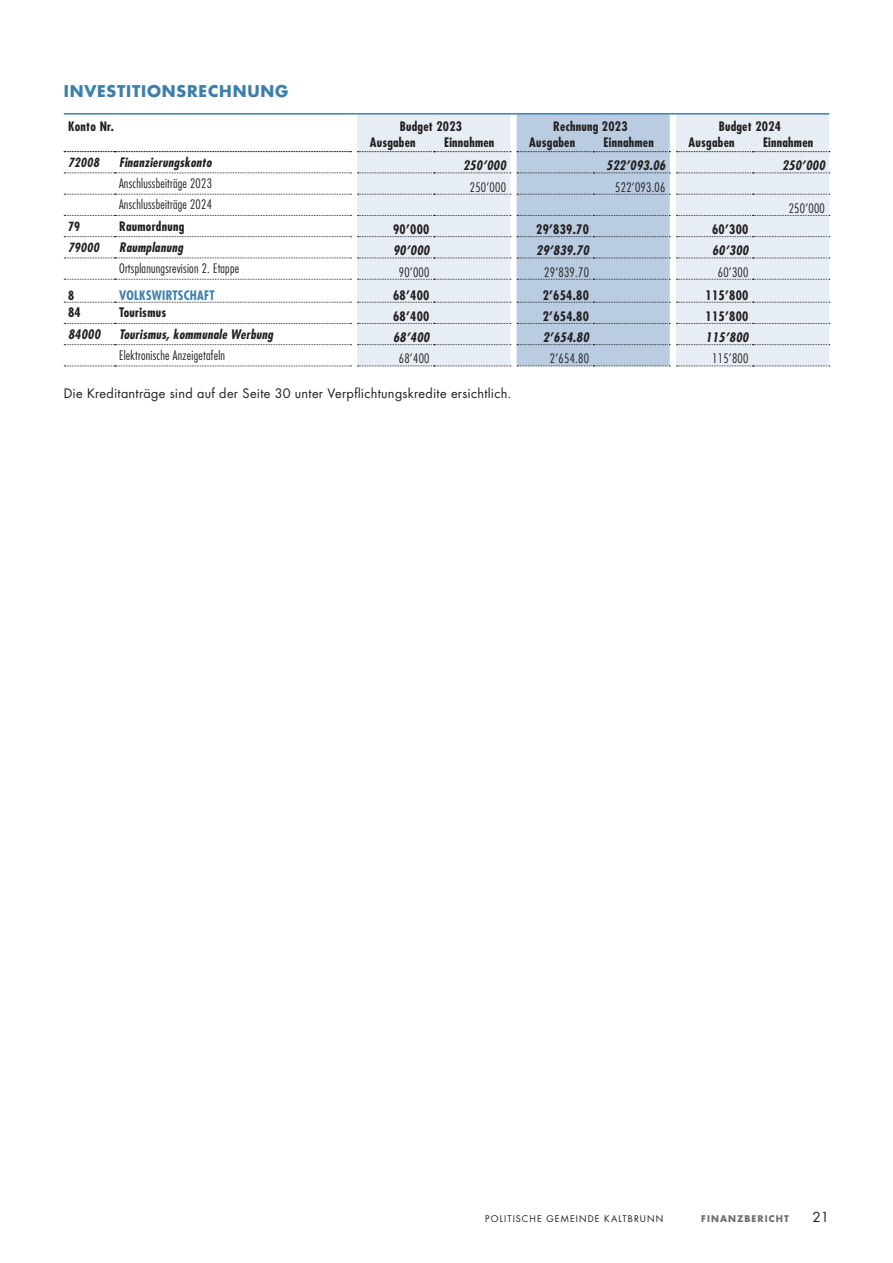
<style>
.page{position:relative;width:893px;height:1263px;background:#fff}
.page>*{position:absolute;margin:0;border:0;box-sizing:border-box;transform-origin:0 0}
.t1{font:700 15.75px "Futura Std";letter-spacing:.05em;color:#3d7fac}
.t2{font:13.5px "Futura Std";color:#231f20}
.t3{font:700 condensed 12.75px "Futura Std";letter-spacing:.02em;color:#231f20}
.t4{font:300 condensed 12.75px "Futura Std";letter-spacing:.02em;color:#231f20}
.t5{font:italic 700 condensed 12.75px "Futura Std";letter-spacing:.02em;color:#231f20}
.t6{font:12.75px "Futura Std";letter-spacing:.02em;color:#231f20}
.t7{font:700 condensed 12.75px "Futura Std";letter-spacing:.02em;color:#3d7fac}
.t8{font:italic 700 condensed 12.3px "Futura Std";letter-spacing:.02em;color:#231f20}
.t9{font:700 condensed 12.3px "Futura Std";color:#231f20}
.t10{font:9px "Futura Std";letter-spacing:.12em;color:#231f20}
.t11{font:700 9px "Futura Std";letter-spacing:.12em;color:#6c6d70}
</style>
<div class="page">
<svg style="left:64px;top:113px;width:766px;height:254px"></svg>
<hr style="left:676px;top:113px;width:77px;height:2px;background:#3d7fac">
<hr style="left:753px;top:113px;width:76px;height:2px;background:#3d7fac">
<p class="t1" style="left:64px;top:81px;width:226px">INVESTITIONSRECHNUNG</p>
<p class="t3" style="left:68px;top:119px;width:47px">Konto Nr.</p>
<p class="t3" style="left:400px;top:119px;width:64px">Budget 2023</p>
<p class="t3" style="left:553px;top:119px;width:76px">Rechnung 2023</p>
<p class="t3" style="left:719px;top:119px;width:64px">Budget 2024</p>
<p class="t3" style="left:370px;top:134px;width:48px">Ausgaben</p>
<p class="t3" style="left:444px;top:134px;width:52px">Einnahmen</p>
<p class="t3" style="left:529px;top:134px;width:48px">Ausgaben</p>
<p class="t3" style="left:604px;top:134px;width:52px">Einnahmen</p>
<p class="t3" style="left:689px;top:134px;width:48px">Ausgaben</p>
<p class="t3" style="left:763px;top:134px;width:52px">Einnahmen</p>
<p class="t8" style="left:68px;top:155px;width:33px">72008</p>
<p class="t5" style="left:119px;top:154px;width:94px">Finanzierungskonto</p>
<p class="t5" style="left:463px;top:158px;width:44px">250’000</p>
<p class="t5" style="left:606px;top:158px;width:61px">522’093.06</p>
<p class="t5" style="left:782px;top:158px;width:44px">250’000</p>
<p class="t4" style="left:119px;top:176px;width:94px">Anschlussbeiträge 2023</p>
<p class="t4" style="left:470px;top:179px;width:38px">250’000</p>
<p class="t4" style="left:615px;top:179px;width:52px">522’093.06</p>
<p class="t4" style="left:119px;top:197px;width:94px">Anschlussbeiträge 2024</p>
<p class="t4" style="left:789px;top:201px;width:38px">250’000</p>
<p class="t9" style="left:68px;top:219px;width:14px">79</p>
<p class="t3" style="left:119px;top:218px;width:67px">Raumordnung</p>
<p class="t3" style="left:393px;top:221px;width:38px">90’000</p>
<p class="t3" style="left:536px;top:221px;width:54px">29’839.70</p>
<p class="t3" style="left:712px;top:221px;width:38px">60’300</p>
<p class="t8" style="left:68px;top:240px;width:33px">79000</p>
<p class="t5" style="left:119px;top:239px;width:65px">Raumplanung</p>
<p class="t5" style="left:393px;top:243px;width:38px">90’000</p>
<p class="t5" style="left:536px;top:243px;width:54px">29’839.70</p>
<p class="t5" style="left:712px;top:243px;width:38px">60’300</p>
<p class="t4" style="left:119px;top:261px;width:122px">Ortsplanungsrevision 2. Etappe</p>
<p class="t4" style="left:399px;top:264px;width:32px">90’000</p>
<p class="t4" style="left:544px;top:264px;width:46px">29’839.70</p>
<p class="t4" style="left:718px;top:264px;width:32px">60’300</p>
<p class="t9" style="left:68px;top:287px;width:8px">8</p>
<p class="t7" style="left:119px;top:287px;width:97px">VOLKSWIRTSCHAFT</p>
<p class="t3" style="left:393px;top:287px;width:38px">68’400</p>
<p class="t3" style="left:543px;top:287px;width:48px">2’654.80</p>
<p class="t3" style="left:705px;top:287px;width:44px">115’800</p>
<p class="t3" style="left:68px;top:305px;width:14px">84</p>
<p class="t3" style="left:119px;top:305px;width:49px">Tourismus</p>
<p class="t3" style="left:393px;top:308px;width:38px">68’400</p>
<p class="t3" style="left:543px;top:308px;width:48px">2’654.80</p>
<p class="t3" style="left:706px;top:308px;width:44px">115’800</p>
<p class="t5" style="left:68px;top:326px;width:34px">84000</p>
<p class="t5" style="left:119px;top:326px;width:156px">Tourismus, kommunale Werbung</p>
<p class="t5" style="left:393px;top:329px;width:38px">68’400</p>
<p class="t5" style="left:543px;top:329px;width:48px">2’654.80</p>
<p class="t5" style="left:706px;top:329px;width:44px">115’800</p>
<p class="t4" style="left:119px;top:348px;width:108px">Elektronische Anzeigetafeln</p>
<p class="t4" style="left:399px;top:351px;width:32px">68’400</p>
<p class="t4" style="left:550px;top:351px;width:41px">2’654.80</p>
<p class="t4" style="left:712px;top:351px;width:38px">115’800</p>
<p class="t6" style="left:64px;top:385px;width:449px">Die Kreditanträge sind auf der Seite 30 unter Verpflichtungskredite ersichtlich.</p>
<p class="t10" style="left:485px;top:1213px;width:180px">POLITISCHE GEMEINDE KALTBRUNN</p>
<p class="t11" style="left:701px;top:1213px;width:89px">FINANZBERICHT</p>
<p class="t2" style="left:812px;top:1208px;width:18px">21</p>
</div>
